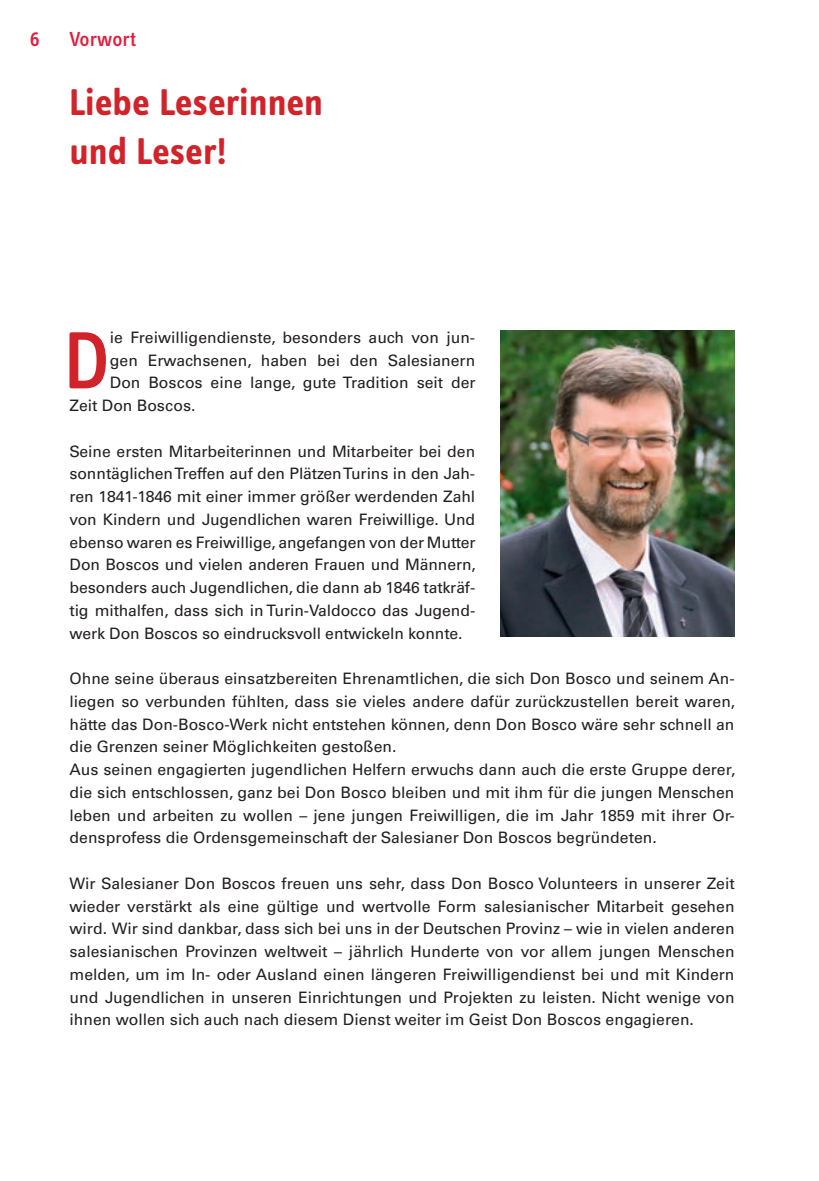
<style>
.page{position:relative;width:819px;height:1181px;background:#fff}
.page>*{position:absolute;margin:0;border:0;box-sizing:border-box;transform-origin:0 0}
.t1{font:500 83.65px "Info OT Text";color:#d1232a}
.t2{font:700 38.5px/49px "Info OT Text";color:#d1232a}
.t3{font:500 21px "Info OT Text";color:#e41c3b}
.t4{font:15.75px/22.8px "Univers S";color:#231f20;text-align:justify}
</style>
<div class="page">
<img style="left:500px;top:331px;width:234px;height:305px">
<h3 class="t3" style="left:30px;top:26px;width:12px">6</h3>
<h3 class="t3" style="left:69px;top:26px;width:68px">Vorwort</h3>
<h2 class="t2" style="left:69px;top:77px;width:255px">Liebe Leserinnen und Leser!</h2>
<h1 class="t1" style="left:63px;top:309px;width:48px">D</h1>
<p class="t4" style="left:110px;top:326px;width:367px">ie Freiwilligendienste, besonders auch von jun-</p>
<p class="t4" style="left:110px;top:349px;width:367px">gen Erwachsenen, haben bei den Salesianern</p>
<p class="t4" style="left:110px;top:371px;width:367px">Don Boscos eine lange, gute Tradition seit der</p>
<p class="t4" style="left:69px;top:394px;width:128px">Zeit Don Boscos.</p>
<p class="t4" style="left:69px;top:440px;width:408px">Seine ersten Mitarbeiterinnen und Mitarbeiter bei den sonntäglichen Treffen auf den Plätzen Turins in den Jah&shy;ren 1841-1846 mit einer immer größer werdenden Zahl von Kindern und Jugendlichen waren Freiwillige. Und ebenso waren es Freiwillige, angefangen von der Mutter Don Boscos und vielen anderen Frauen und Männern, besonders auch Jugendlichen, die dann ab 1846 tatkräf&shy;tig mithalfen, dass sich in Turin-Valdocco das Jugend&shy;werk Don Boscos so eindrucksvoll entwickeln konnte.</p>
<p class="t4" style="left:69px;top:667px;width:667px;text-align:left">Ohne seine überaus einsatzbereiten Ehrenamtlichen, die sich Don Bosco und seinem An&shy;liegen so verbunden fühlten, dass sie vieles andere dafür zurückzustellen bereit waren, hätte das Don-Bosco-Werk nicht entstehen können, denn Don Bosco wäre sehr schnell an die Grenzen seiner Möglichkeiten gestoßen.<br>Aus seinen engagierten jugendlichen Helfern erwuchs dann auch die erste Gruppe derer, die sich entschlossen, ganz bei Don Bosco bleiben und mit ihm für die jungen Menschen leben und arbeiten zu wollen – jene jungen Freiwilligen, die im Jahr 1859 mit ihrer Or&shy;densprofess die Ordensgemeinschaft der Salesianer Don Boscos begründeten.</p>
<p class="t4" style="left:69px;top:872px;width:666px">Wir Salesianer Don Boscos freuen uns sehr, dass Don Bosco Volunteers in unserer Zeit wieder verstärkt als eine gültige und wertvolle Form salesianischer Mitarbeit gesehen wird. Wir sind dankbar, dass sich bei uns in der Deutschen Provinz – wie in vielen anderen salesianischen Provinzen weltweit – jährlich Hunderte von vor allem jungen Menschen melden, um im In- oder Ausland einen längeren Freiwilligendienst bei und mit Kindern und Jugendlichen in unseren Einrichtungen und Projekten zu leisten. Nicht wenige von ihnen wollen sich auch nach diesem Dienst weiter im Geist Don Boscos engagieren.</p>
</div>
